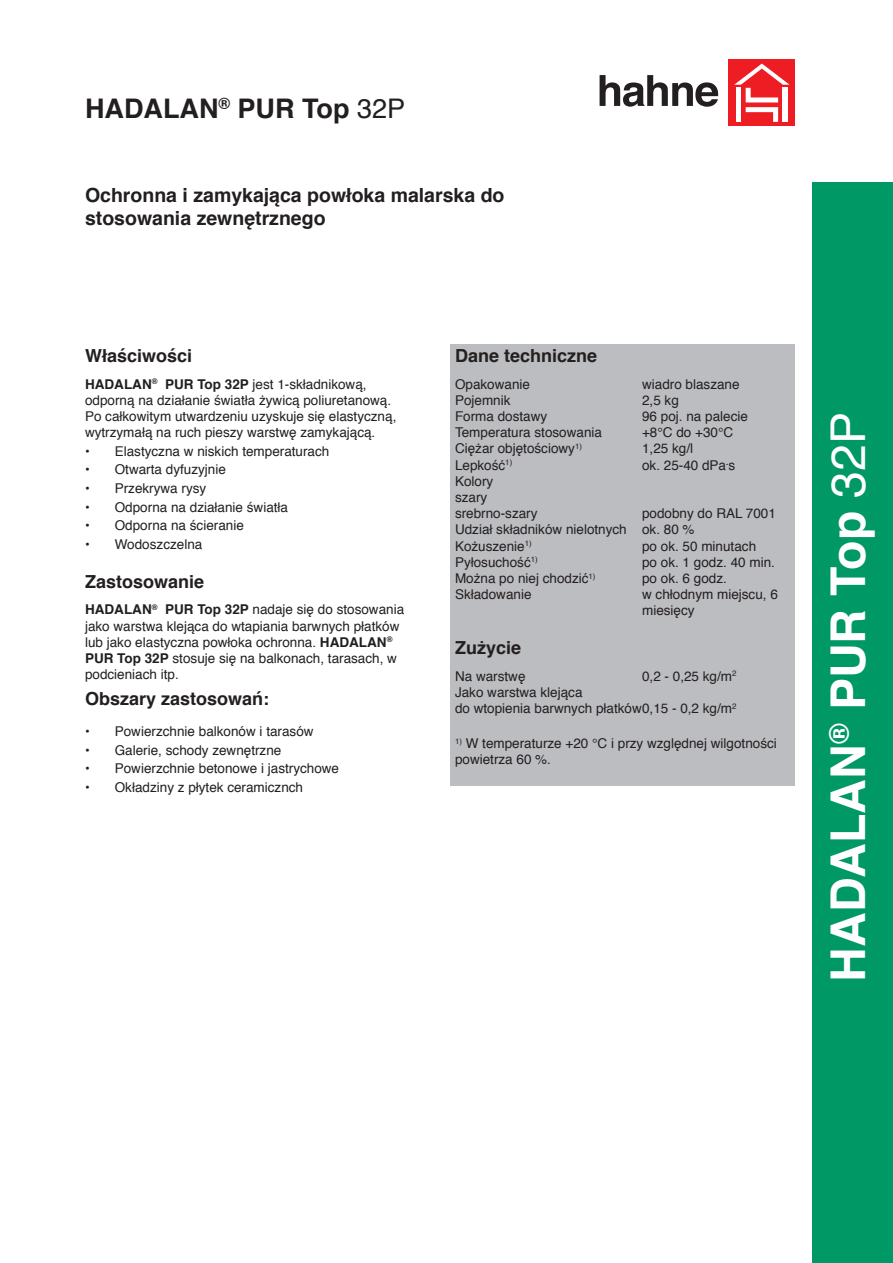
<style>
.page{position:relative;width:893px;height:1263px;background:#fff}
.page>*{position:absolute;margin:0;border:0;box-sizing:border-box;transform-origin:0 0}
.t1{font:700 48px "Helvetica";color:#fff}
.t2{font:700 27px "Helvetica";color:#231f20}
.t3{font:700 19.5px/23.4px "Helvetica";color:#231f20}
.t4{font:700 18px "Helvetica";color:#231f20}
.t5{font:13.5px/16.2px "Helvetica";color:#231f20}
.s1{font-weight:400}
.s2{font-weight:700}
</style>
<div class="page">
<div style="left:729px;top:60px;width:66px;height:66px;background:#ee1d23"></div>
<svg style="left:734px;top:64px;width:56px;height:58px"></svg>
<div style="left:783px;top:88px;width:5px;height:34px;background:#fff"></div>
<svg style="left:600px;top:75px;width:118px;height:32px"></svg>
<div style="left:812px;top:183px;width:81px;height:1080px;background:#009864"></div>
<div style="left:451px;top:344px;width:344px;height:30px;background:#bcbdc0"></div>
<div style="left:451px;top:374px;width:344px;height:246px;background:#bcbdc0"></div>
<div style="left:451px;top:620px;width:344px;height:17px;background:#bcbdc0"></div>
<div style="left:451px;top:637px;width:344px;height:29px;background:#bcbdc0"></div>
<div style="left:451px;top:666px;width:344px;height:52px;background:#bcbdc0"></div>
<div style="left:451px;top:717px;width:344px;height:52px;background:#bcbdc0"></div>
<div style="left:451px;top:768px;width:344px;height:17px;background:#bcbdc0"></div>
<h2 class="t2" style="left:85px;top:98px;width:322px">HADALAN<sup>®</sup> PUR Top <span class="s1">32P</span></h2>
<h3 class="t3" style="left:85px;top:183px;width:421px">Ochronna i zamykająca powłoka malarska do stosowania zewnętrznego</h3>
<h3 class="t4" style="left:85px;top:341px;width:109px">Właściwości</h3>
<p class="t5" style="left:85px;top:376px;width:313px"><span class="s2">HADALAN</span><sup>®</sup> <span class="s2">PUR Top 32P</span> jest 1-składnikową, odporną na działanie światła żywicą poliuretanową.<br>Po całkowitym utwardzeniu uzyskuje się elastyczną, wytrzymałą na ruch pieszy warstwę zamykającą.</p>
<p class="t5" style="left:85px;top:443px;width:246px"><span class="s2">•</span> Elastyczna w niskich temperaturach</p>
<p class="t5" style="left:85px;top:462px;width:142px"><span class="s2">•</span> Otwarta dyfuzyjnie</p>
<p class="t5" style="left:85px;top:481px;width:123px"><span class="s2">•</span> Przekrywa rysy</p>
<p class="t5" style="left:85px;top:499px;width:205px"><span class="s2">•</span> Odporna na działanie światła</p>
<p class="t5" style="left:85px;top:518px;width:160px"><span class="s2">•</span> Odporna na ścieranie</p>
<p class="t5" style="left:85px;top:536px;width:119px"><span class="s2">•</span> Wodoszczelna</p>
<h3 class="t4" style="left:85px;top:567px;width:121px">Zastosowanie</h3>
<p class="t5" style="left:85px;top:602px;width:321px"><span class="s2">HADALAN</span><sup>®</sup> <span class="s2">PUR Top 32P</span> nadaje się do stosowania jako warstwa klejąca do wtapiania barwnych płatków lub jako elastyczna powłoka ochronna. <span class="s2">HADALAN</span><sup>® </sup><span class="s2">PUR Top 32P</span> stosuje się na balkonach, tarasach, w podcieniach itp.</p>
<h3 class="t4" style="left:85px;top:685px;width:186px">Obszary zastosowań:</h3>
<p class="t5" style="left:85px;top:724px;width:230px"><span class="s2">•</span> Powierzchnie balkonów i tarasów</p>
<p class="t5" style="left:85px;top:742px;width:198px"><span class="s2">•</span> Galerie, schody zewnętrzne</p>
<p class="t5" style="left:85px;top:761px;width:256px"><span class="s2">•</span> Powierzchnie betonowe i jastrychowe</p>
<p class="t5" style="left:85px;top:779px;width:220px"><span class="s2">•</span> Okładziny z płytek ceramicznch</p>
<h3 class="t4" style="left:455px;top:341px;width:144px">Dane techniczne</h3>
<p class="t5" style="left:455px;top:376px;width:173px">Opakowanie<br>Pojemnik<br>Forma dostawy<br>Temperatura stosowania<br>Ciężar objętościowy<sup>1)<br></sup>Lepkość<sup>1)<br></sup>Kolory<br>szary<br>srebrno-szary<br>Udział składników nielotnych<br>Kożuszenie<sup>1)<br></sup>Pyłosuchość<sup>1)<br></sup>Można po niej chodzić<sup>1)<br></sup>Składowanie</p>
<p class="t5" style="left:642px;top:376px;width:107px">wiadro blaszane<br>2,5 kg<br>96 poj. na palecie +8°C do +30°C<br>1,25 kg/l<br>ok. 25-40 dPa<sup>.</sup>s</p>
<p class="t5" style="left:642px;top:506px;width:137px">podobny do RAL 7001 ok. 80 %<br>po ok. 50 minutach<br>po ok. 1 godz. 40 min. po ok. 6 godz.<br>w chłodnym miejscu, 6 miesięcy</p>
<h3 class="t4" style="left:455px;top:634px;width:68px">Zużycie</h3>
<p class="t5" style="left:455px;top:668px;width:283px">Na warstwę<br>Jako warstwa klejąca<br>do wtopienia barwnych płatków0,15 - 0,2 kg/m<sup>2</sup></p>
<p class="t5" style="left:642px;top:668px;width:96px">0,2 - 0,25 kg/m<sup>2</sup></p>
<p class="t5" style="left:455px;top:736px;width:323px"><sup>1)</sup> W temperaturze +20 °C i przy względnej wilgotności powietrza 60 %.</p>
<h1 class="t1" style="left:830px;top:981px;width:571px;rotate:-90deg">HADALAN<sup>®</sup> PUR Top <span class="s1">32P</span></h1>
</div>
